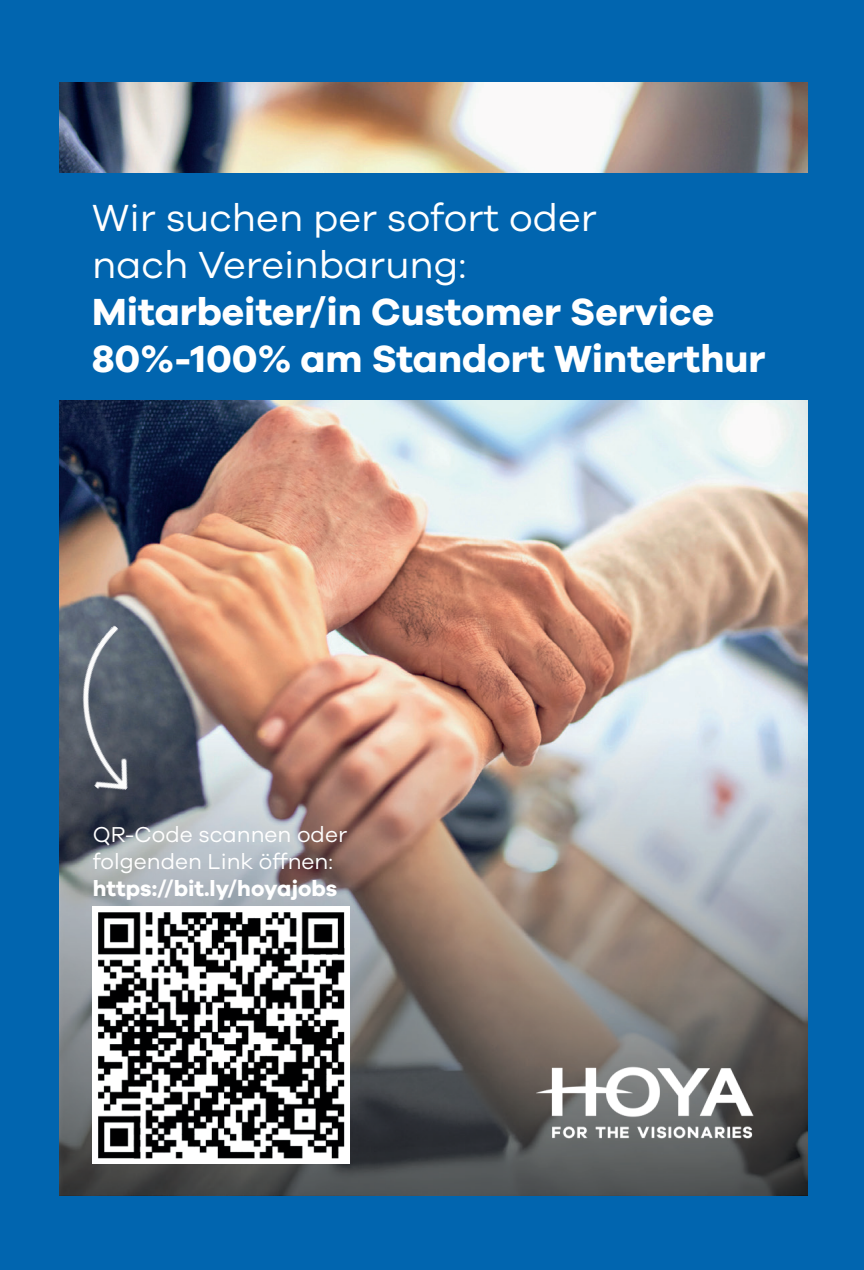
<style>
.page{position:relative;width:864px;height:1270px;background:#fff}
.page>*{position:absolute;margin:0;border:0;box-sizing:border-box;transform-origin:0 0}
.t1{font:700 38.85px/46.6px "Galano Grotesque";color:#fff}
.t2{font:38.85px/46.6px "Galano Grotesque";color:#fff}
.t3{font:22.4px/26.6px "Galano Grotesque";color:#fff}
.t4{font:700 22.4px "Galano Grotesque";color:#fff}
</style>
<div class="page">
<div style="left:0;top:0;width:863px;height:1269px;background:#0165af"></div>
<img style="left:59px;top:83px;width:748px;height:1111px">
<div style="left:6px;top:173px;width:851px;height:227px;background:#0165af"></div>
<img style="left:509px;top:1032px;width:298px;height:162px">
<img style="left:59px;top:624px;width:82px;height:179px">
<img style="left:93px;top:906px;width:256px;height:256px">
<p class="t2" style="left:92px;top:194px;width:506px">Wir suchen per sofort oder nach Vereinbarung:</p>
<p class="t1" style="left:92px;top:287px;width:674px">Mitarbeiter/in Customer Service<br>80%-100% am Standort Winterthur</p>
<p class="t3" style="left:93px;top:820px;width:256px">QR-Code scannen oder folgenden Link öffnen:</p>
<p class="t4" style="left:93px;top:874px;width:246px">https://bit.ly/hoyajobs</p>
</div>
